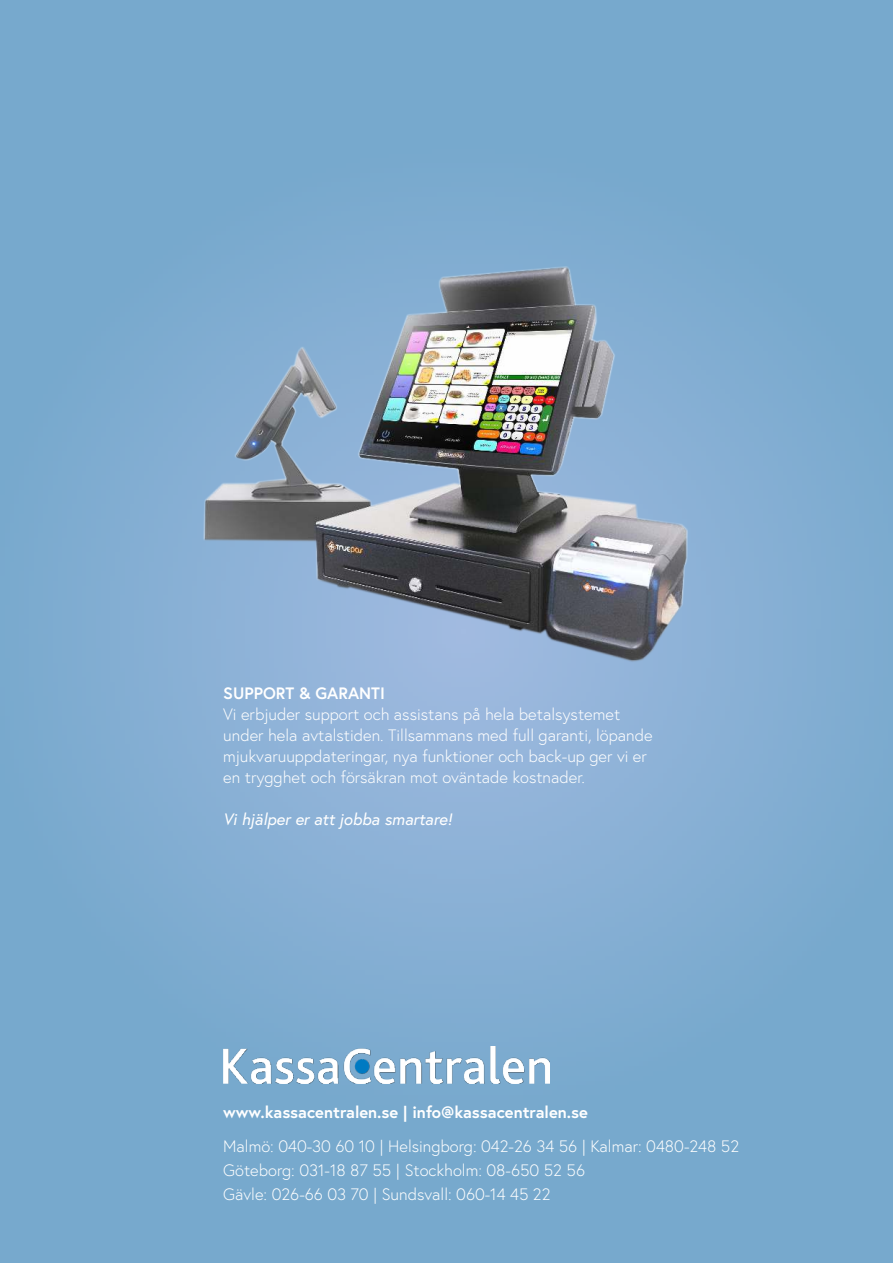
<style>
.page{position:relative;width:893px;height:1263px;background:#fff}
.page>*{position:absolute;margin:0;border:0;box-sizing:border-box;transform-origin:0 0}
.t1{font:300 16.5px/21px "Europa";color:#fff}
.t2{font:700 16.5px "Europa";color:#fff}
.t3{font:italic 16.5px "Europa";color:#fff}
</style>
<div class="page">
<img style="left:0;top:0;width:893px;height:1263px">
<img style="left:223px;top:1046px;width:327px;height:37px">
<img style="left:187px;top:245px;width:519px;height:479px">
<p class="t2" style="left:223px;top:683px;width:163px">SUPPORT &amp; GARANTI</p>
<p class="t1" style="left:223px;top:705px;width:431px">Vi erbjuder support och assistans på hela betalsystemet under hela avtalstiden. Tillsammans med full garanti, löpande mjukvaruuppdateringar, nya funktioner och back-up ger vi er en trygghet och försäkran mot oväntade kostnader.</p>
<p class="t3" style="left:223px;top:812px;width:230px">Vi hjälper er att jobba smartare!</p>
<p class="t2" style="left:223px;top:1101px;width:366px">www.kassacentralen.se | info@kassacentralen.se</p>
<p class="t1" style="left:223px;top:1135px;width:517px;line-height:24px">Malmö: 040-30 60 10 | Helsingborg: 042-26 34 56 | Kalmar: 0480-248 52<br>Göteborg: 031-18 87 55 | Stockholm: 08-650 52 56<br>Gävle: 026-66 03 70 | Sundsvall: 060-14 45 22</p>
</div>
